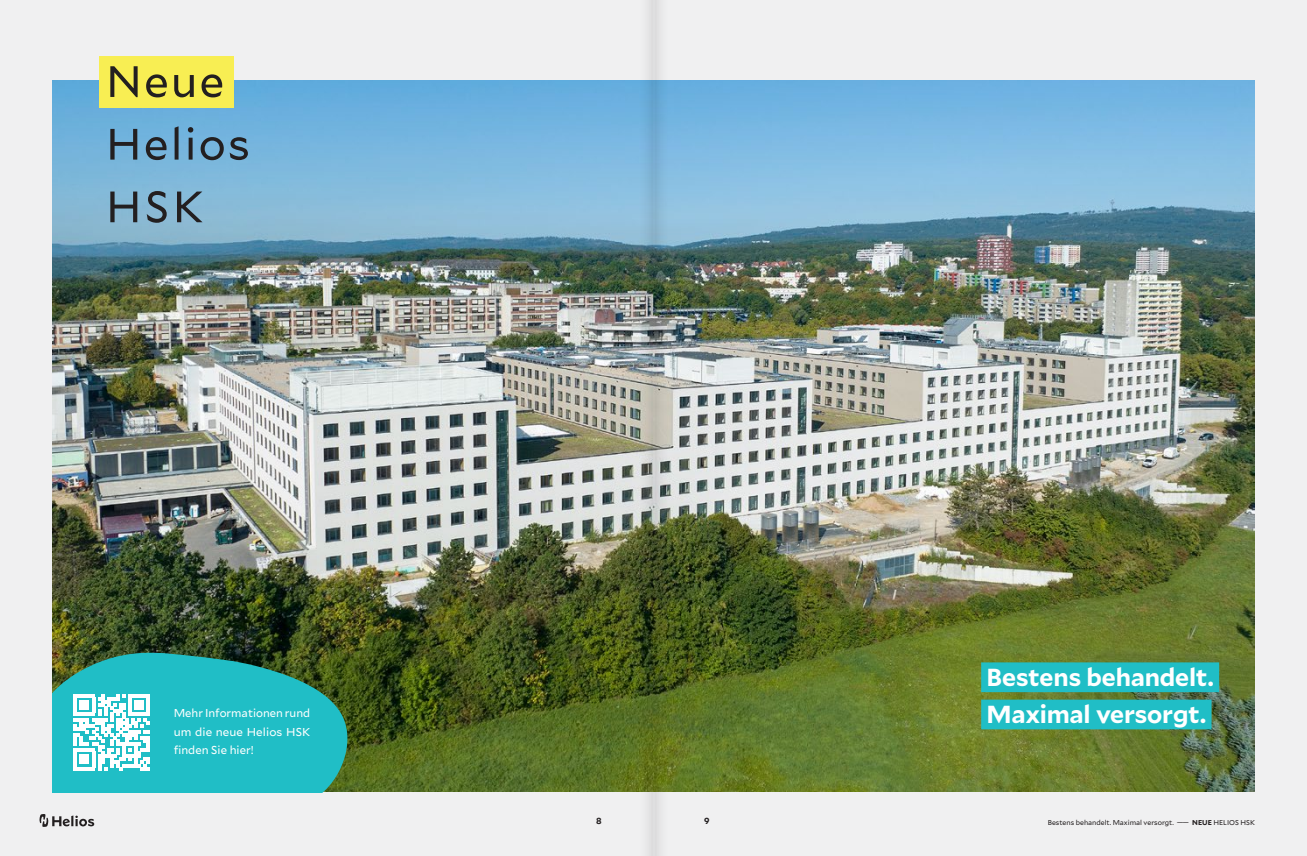
<style>
.page{position:relative;width:1307px;height:856px;background:#fff}
.page>*{position:absolute;margin:0;border:0;box-sizing:border-box;transform-origin:0 0}
.t1{font:700 24.5px/37.2px "Mallory";letter-spacing:-.005em;color:#fff}
.t2{font:11.38px/18.6px "Mallory";letter-spacing:.005em;color:#fff;text-align:justify}
.t3{font:700 8.75px "Mallory";color:#231f20}
.t4{font:7px "Mallory";color:#231f20}
.s1{font-weight:700}
</style>
<div class="page">
<div style="left:0;top:0;width:1306px;height:856px;background:#f0f0f1"></div>
<svg style="left:40px;top:814px;width:54px;height:13px"></svg>
<img style="left:52px;top:81px;width:1202px;height:710px">
<div style="left:981px;top:662px;width:238px;height:30px;background:#20bec6"></div>
<div style="left:981px;top:699px;width:230px;height:30px;background:#20bec6"></div>
<div style="left:99px;top:56px;width:134px;height:52px;background:#f8ee53"></div>
<svg style="left:110px;top:191px;width:92px;height:32px;background:#698a9e"></svg>
<svg style="left:110px;top:126px;width:138px;height:34px;background:#5d8caa"></svg>
<svg style="left:110px;top:66px;width:112px;height:31px"></svg>
<svg style="left:52px;top:649px;width:303px;height:143px;background:#37b0ad"></svg>
<hr style="left:74px;top:767px;width:21px;height:3px;background:#fff">
<div style="left:80px;top:755px;width:9px;height:9px;background:#fff"></div>
<img style="left:654px;top:0;width:17px;height:856px">
<img style="left:637px;top:0;width:16px;height:856px">
<p class="t2" style="left:174px;top:703px;width:138px">Mehr Informationen rund um die neue Helios HSK finden Sie hier!</p>
<h1 class="t1" style="left:986px;top:657px;width:229px">Bestens behandelt.<br>Maximal versorgt.</h1>
<p class="t3" style="left:596px;top:814px;width:7px">8</p>
<p class="t3" style="left:704px;top:814px;width:7px">9</p>
<p class="t4" style="left:1047px;top:817px;width:209px">Bestens behandelt. Maximal versorgt. ― ― <span class="s1">NEUE</span> HELIOS HSK</p>
</div>
